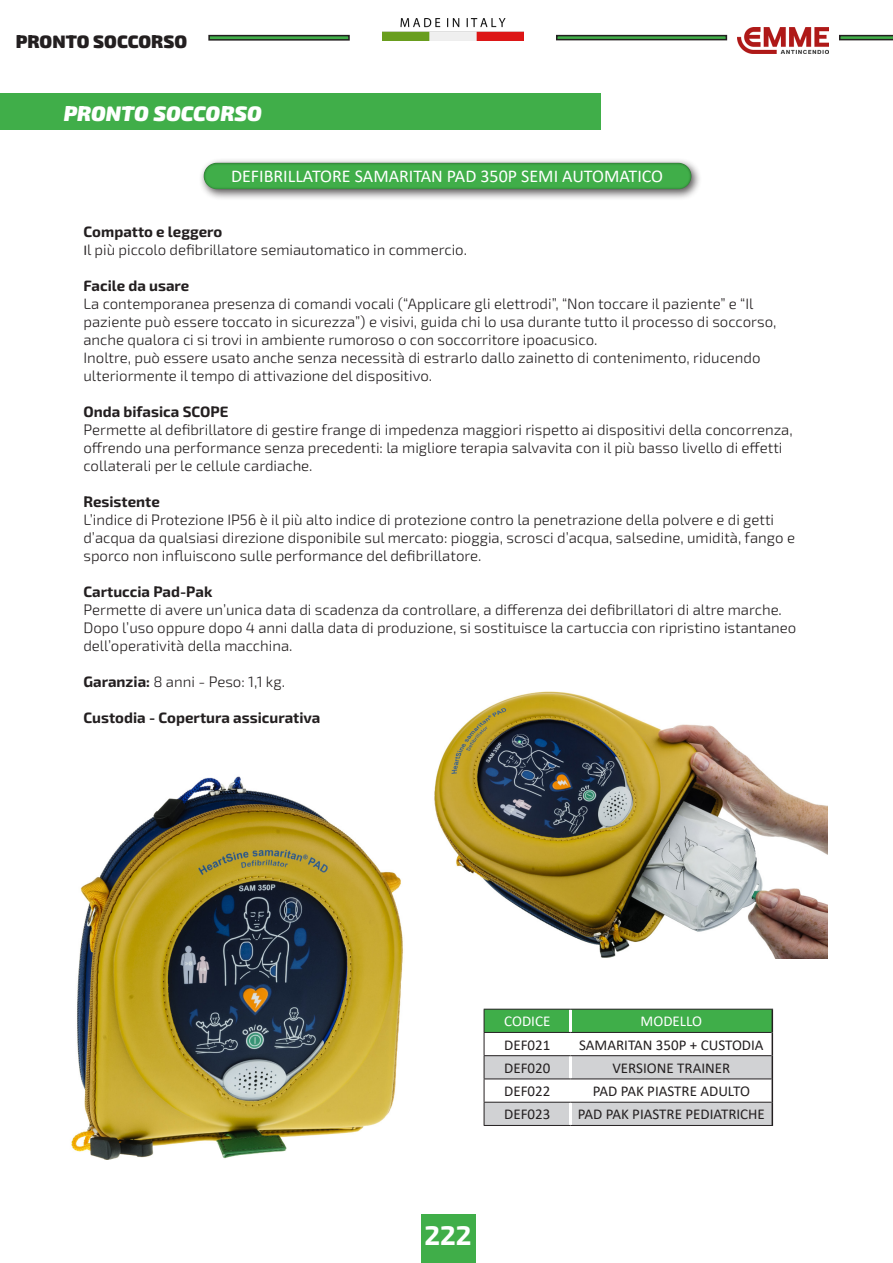
<style>
.page{position:relative;width:893px;height:1263px;background:#fff}
.page>*{position:absolute;margin:0;border:0;box-sizing:border-box;transform-origin:0 0}
.t1{font:700 27px "Exo 2";color:#fff}
.t2{font:italic 900 21px "Exo 2";color:#fff}
.t3{font:18px "Calibri";color:#fff}
.t4{font:900 18px "Exo 2";color:#231f20}
.testi_calibri_10{font:300 15px/18px "Exo 2";color:#231f20}
.t5{font:15px "Calibri";color:#231f20}
.testi_calibri_10-2{font:700 15px "Exo 2";color:#231f20}
.t6{font:15px "Calibri";color:#fff}
.s1{font-family:"Calibri";font-weight:400}
.s2{font-weight:700}
</style>
<div class="page">
<div style="left:421px;top:1209px;width:54px;height:54px;background:#40ae49"></div>
<div style="left:208px;top:35px;width:142px;height:6px;border:2px solid #231f20"></div>
<div style="left:556px;top:35px;width:171px;height:5px;border:2px solid #231f20"></div>
<svg style="left:839px;top:35px;width:54px;height:5px"></svg>
<img style="left:382px;top:19px;width:142px;height:22px">
<img style="left:738px;top:27px;width:90px;height:27px">
<div style="left:0;top:94px;width:601px;height:36px;background:#40ae49"></div>
<hr style="left:892px;top:94px;width:1px;height:36px;background:#40ae49">
<div style="left:199px;top:157px;width:503px;height:44px;background:#231f20;opacity:.75"></div>
<div style="left:202px;top:153px;width:490px;height:39px;background:#231f20;opacity:.75"></div>
<img style="left:71px;top:776px;width:332px;height:384px">
<svg style="left:484px;top:1009px;width:289px;height:116px"></svg>
<hr style="left:570px;top:1102px;width:202px;height:1px;background:#231f20">
<hr style="left:484px;top:1125px;width:86px;height:1px;background:#231f20">
<hr style="left:570px;top:1125px;width:203px;height:1px;background:#231f20">
<img style="left:434px;top:691px;width:393px;height:267px">
<p class="t4" style="left:16px;top:29px;width:173px">PRONTO SOCCORSO</p>
<p class="t2" style="left:64px;top:99px;width:199px">PRONTO SOCCORSO</p>
<p class="t3" style="left:231px;top:163px;width:434px">DEFIBRILLATORE SAMARITAN PAD 350P SEMI AUTOMATICO</p>
<p class="testi_calibri_10-2" style="left:83px;top:221px;width:140px">Compatto e leggero</p>
<p class="testi_calibri_10" style="left:83px;top:240px;width:385px"><span class="s1">I</span>l più piccolo defibrillatore semiautomatico in commercio.</p>
<p class="testi_calibri_10-2" style="left:83px;top:275px;width:107px">Facile da usare</p>
<p class="testi_calibri_10" style="left:83px;top:294px;width:694px">La contemporanea presenza di comandi vocali (“Applicare gli elettrodi”, “Non toccare il paziente” e “Il paziente può essere toccato in sicurezza”) e visivi, guida chi lo usa durante tutto il processo di soccorso, anche qualora ci si trovi in ambiente rumoroso o con soccorritore ipoacusico.</p>
<p class="testi_calibri_10" style="left:83px;top:348px;width:679px">Inoltre, può essere usato anche senza necessità di estrarlo dallo zainetto di contenimento, riducendo</p>
<p class="testi_calibri_10" style="left:83px;top:366px;width:350px">ulteriormente il tempo di attivazione del dispositivo.</p>
<p class="testi_calibri_10-2" style="left:83px;top:401px;width:146px">Onda bifasica SCOPE</p>
<p class="testi_calibri_10" style="left:83px;top:420px;width:711px">Permette al defibrillatore di gestire frange di impedenza maggiori rispetto ai dispositivi della concorrenza, offrendo una performance senza precedenti: la migliore terapia salvavita con il più basso livello di effetti collaterali per le cellule cardiache.</p>
<p class="testi_calibri_10-2" style="left:83px;top:491px;width:78px">Resistente</p>
<p class="testi_calibri_10" style="left:83px;top:510px;width:713px">L’indice di Protezione IP56 è il più alto indice di protezione contro la penetrazione della polvere e di getti d’acqua da qualsiasi direzione disponibile sul mercato: pioggia, scrosci d’acqua, salsedine, umidità, fango e sporco non influiscono sulle performance del defibrillatore.</p>
<p class="testi_calibri_10-2" style="left:83px;top:581px;width:130px">Cartuccia Pad-Pak</p>
<p class="testi_calibri_10" style="left:83px;top:600px;width:714px">Permette di avere un’unica data di scadenza da controllare, a differenza dei defibrillatori di altre marche.<br>Dopo l’uso oppure dopo 4 anni dalla data di produzione, si sostituisce la cartuccia con ripristino istantaneo dell’operatività della macchina.</p>
<p class="testi_calibri_10" style="left:83px;top:672px;width:203px"><span class="s2">Garanzia:</span> 8 anni - Peso: 1,1 kg.</p>
<p class="testi_calibri_10-2" style="left:83px;top:707px;width:239px">Custodia - Copertura assicurativa</p>
<p class="t6" style="left:504px;top:1011px;width:48px">CODICE</p>
<p class="t6" style="left:641px;top:1011px;width:63px">MODELLO</p>
<p class="t5" style="left:504px;top:1034px;width:48px">DEF021</p>
<p class="t5" style="left:579px;top:1034px;width:186px">SAMARITAN 350P + CUSTODIA</p>
<p class="t5" style="left:504px;top:1057px;width:48px">DEF020</p>
<p class="t5" style="left:612px;top:1057px;width:119px">VERSIONE TRAINER</p>
<p class="t5" style="left:504px;top:1081px;width:48px">DEF022</p>
<p class="t5" style="left:593px;top:1081px;width:159px">PAD PAK PIASTRE ADULTO</p>
<p class="t5" style="left:504px;top:1104px;width:48px">DEF023</p>
<p class="t5" style="left:578px;top:1104px;width:189px">PAD PAK PIASTRE PEDIATRICHE</p>
<h1 class="t1" style="left:425px;top:1216px;width:49px">222</h1>
</div>
